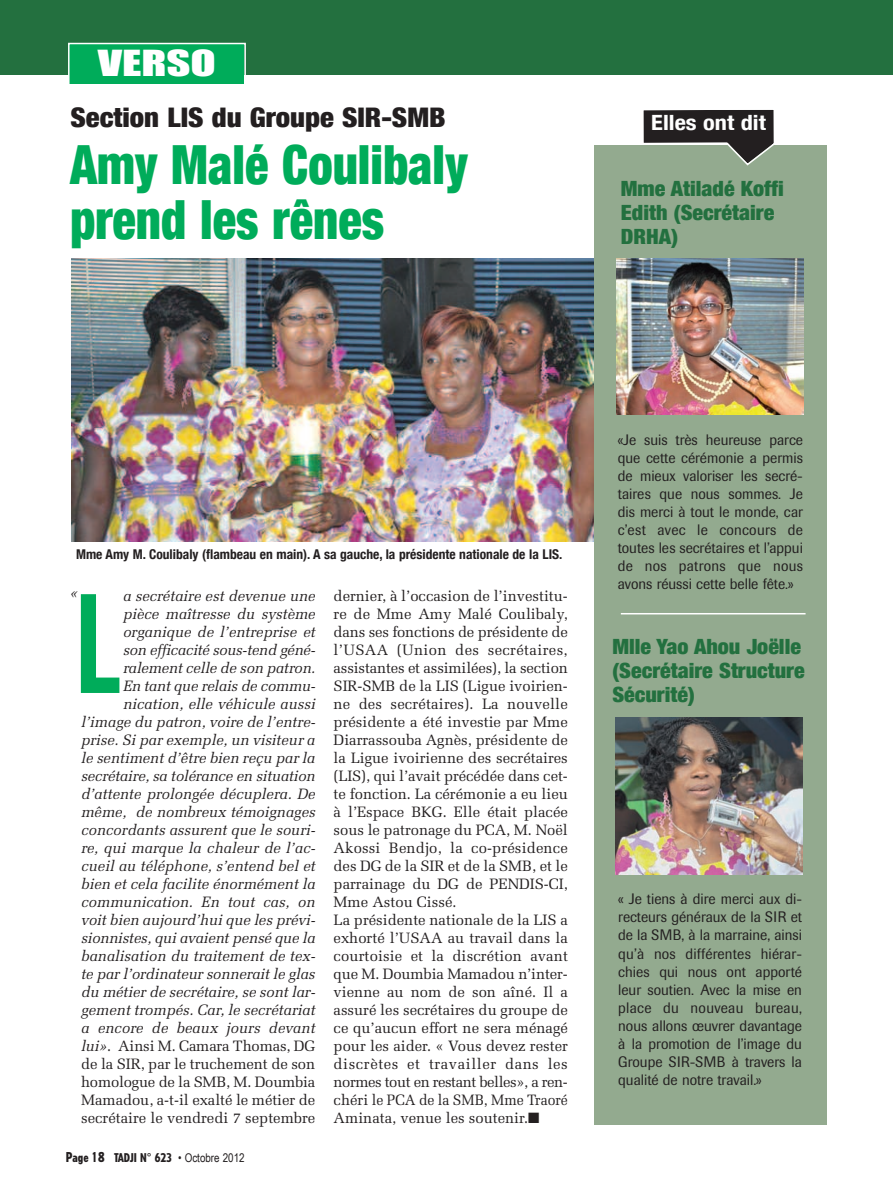
<style>
.page{position:relative;width:893px;height:1191px;background:#fff}
.page>*{position:absolute;margin:0;border:0;box-sizing:border-box;transform-origin:0 0}
.t1{font:500 139.8px "Imago";color:#00ac5a;scale:.59 1}
.t2{font:900 condensed 54px/55.5px "Helvetica Neue";color:#00ac5a;scale:.9 1}
.t3{font:33px "Impact";color:#fff;scale:1.41 1}
.t4{font:900 condensed 27px "Helvetica Neue";color:#231f20;scale:1.06 1}
.t5{font:900 condensed 21px/24px "Helvetica Neue";color:#23703f;scale:1.05 1}
.t6{font:700 condensed 21px "Helvetica Neue";letter-spacing:-.005em;color:#fff;scale:1.16 1}
.t7{font:italic 15px/18px "Melior";color:#231f20;text-align:right}
.t8{font:15px/18px "Melior";color:#231f20}
.t9{font:15px/18px "Imago";color:#231f20;text-align:justify;scale:.95 1}
.t10{font:700 condensed 13.5px "Helvetica Neue";color:#231f20}
.t11{font:12px "Arial Narrow";color:#231f20}
.s1{font-style:normal}
.s2{font-family:"Tempo";font-weight:800;font-stretch:condensed;font-size:13.5px}
.s3{font-family:"Tempo";font-weight:800;font-stretch:condensed}
</style>
<div class="page">
<img style="left:71px;top:258px;width:522px;height:283px">
<div style="left:594px;top:145px;width:233px;height:979px;background:#93aa8f"></div>
<div style="left:0;top:0;width:893px;height:75px;background:#23703f"></div>
<div style="left:70px;top:44px;width:174px;height:40px;background:#00ac5a"></div>
<div style="left:68px;top:43px;width:178px;height:43px;border:2px solid #fff"></div>
<img style="left:617px;top:258px;width:187px;height:156px">
<img style="left:615px;top:717px;width:187px;height:157px">
<svg style="left:643px;top:110px;width:131px;height:55px"></svg>
<hr style="left:621px;top:613px;width:185px;height:1px;background:#fff">
<h3 class="t3" style="left:98px;top:43px;width:85px">VERSO</h3>
<h3 class="t4" style="left:71px;top:100px;width:355px">Section LIS du Groupe SIR-SMB</h3>
<h2 class="t2" style="left:70px;top:136px;width:443px">Amy Malé Coulibaly prend les rênes</h2>
<h3 class="t6" style="left:651px;top:110px;width:100px">Elles ont dit</h3>
<h3 class="t5" style="left:621px;top:176px;width:157px">Mme Atiladé Koffi<br>Edith (Secrétaire<br>DRHA)</h3>
<p class="t10" style="left:76px;top:546px;width:488px">Mme Amy M. Coulibaly (flambeau en main). A sa gauche, la présidente nationale de la LIS.</p>
<p class="t7" style="left:81px;top:587px;width:236px">a secrétaire est devenue une<br>pièce maîtresse du système organique de l’entreprise et<br>son efficacité sous-tend géné&shy;ralement celle de son patron.<br>En tant que relais de commu&shy;nication, elle véhicule aussi l’image du patron, voire de l’entre&shy;prise. Si par exemple, un visiteur a le sentiment d’être bien reçu par la secrétaire, sa tolérance en situation d’attente prolongée décuplera. De même, de nombreux témoignages concordants assurent que le souri&shy;re, qui marque la chaleur de l’ac&shy;cueil au téléphone, s’entend bel et bien et cela facilite énormément la communication. En tout cas, on voit bien aujourd’hui que les prévi&shy;sionnistes, qui avaient pensé que la banalisation du traitement de tex&shy;te par l’ordinateur sonnerait le glas du métier de secrétaire, se sont lar&shy;gement trompés. Car, le secrétariat a encore de beaux jours devant lui»<span class="s1">. Ainsi M. Camara Thomas, DG de la SIR, par le truchement de son homologue de la SMB, M. Doumbia Mamadou, a-t-il exalté le métier de secrétaire le vendredi 7 septembre</span></p>
<p class="t8" style="left:334px;top:587px;width:236px">dernier, à l’occasion de l’investitu&shy;re de Mme Amy Malé Coulibaly, dans ses fonctions de présidente de l’USAA (Union des secrétaires, assistantes et assimilées), la section SIR-SMB de la LIS (Ligue ivoirien&shy;ne des secrétaires). La nouvelle présidente a été investie par Mme Diarrassouba Agnès, présidente de la Ligue ivoirienne des secrétaires (LIS), qui l’avait précédée dans cet&shy;te fonction. La cérémonie a eu lieu à l’Espace BKG. Elle était placée sous le patronage du PCA, M. Noël Akossi Bendjo, la co-présidence des DG de la SIR et de la SMB, et le parrainage du DG de PENDIS-CI, Mme Astou Cissé.<br>La présidente nationale de la LIS a exhorté l’USAA au travail dans la courtoisie et la discrétion avant que M. Doumbia Mamadou n’inter&shy;vienne au nom de son aîné. Il a assuré les secrétaires du groupe de ce qu’aucun effort ne sera ménagé pour les aider. « Vous devez rester discrètes et travailler dans les normes tout en restant belles», a ren&shy;chéri le PCA de la SMB, Mme Traoré Aminata, venue les soutenir.■</p>
<p class="t7" style="left:70px;top:584px;width:10px">«</p>
<h1 class="t1" style="left:75px;top:594px;width:77px">L</h1>
<p class="t11" style="left:66px;top:1150px;width:180px"><span class="s2">Page 18</span> <span class="s3">TADJI N° 623</span> • Octobre 2012</p>
<p class="t9" style="left:618px;top:431px;width:196px">«Je suis très heureuse parce que cette cérémonie a permis de mieux valoriser les secré&shy;taires que nous sommes. Je dis merci à tout le monde, car c’est avec le concours de toutes les secrétaires et l’appui de nos patrons que nous avons réussi cette belle fête.»</p>
<h3 class="t5" style="left:612px;top:634px;width:185px">Mlle Yao Ahou Joëlle (Secrétaire Structure<br>Sécurité)</h3>
<p class="t9" style="left:618px;top:891px;width:195px">« Je tiens à dire merci aux di&shy;recteurs généraux de la SIR et de la SMB, à la marraine, ainsi qu’à nos différentes hiérar&shy;chies qui nous ont apporté leur soutien. Avec la mise en place du nouveau bureau, nous allons œuvrer davantage à la promotion de l’image du Groupe SIR-SMB à travers la qualité de notre travail.»</p>
</div>
